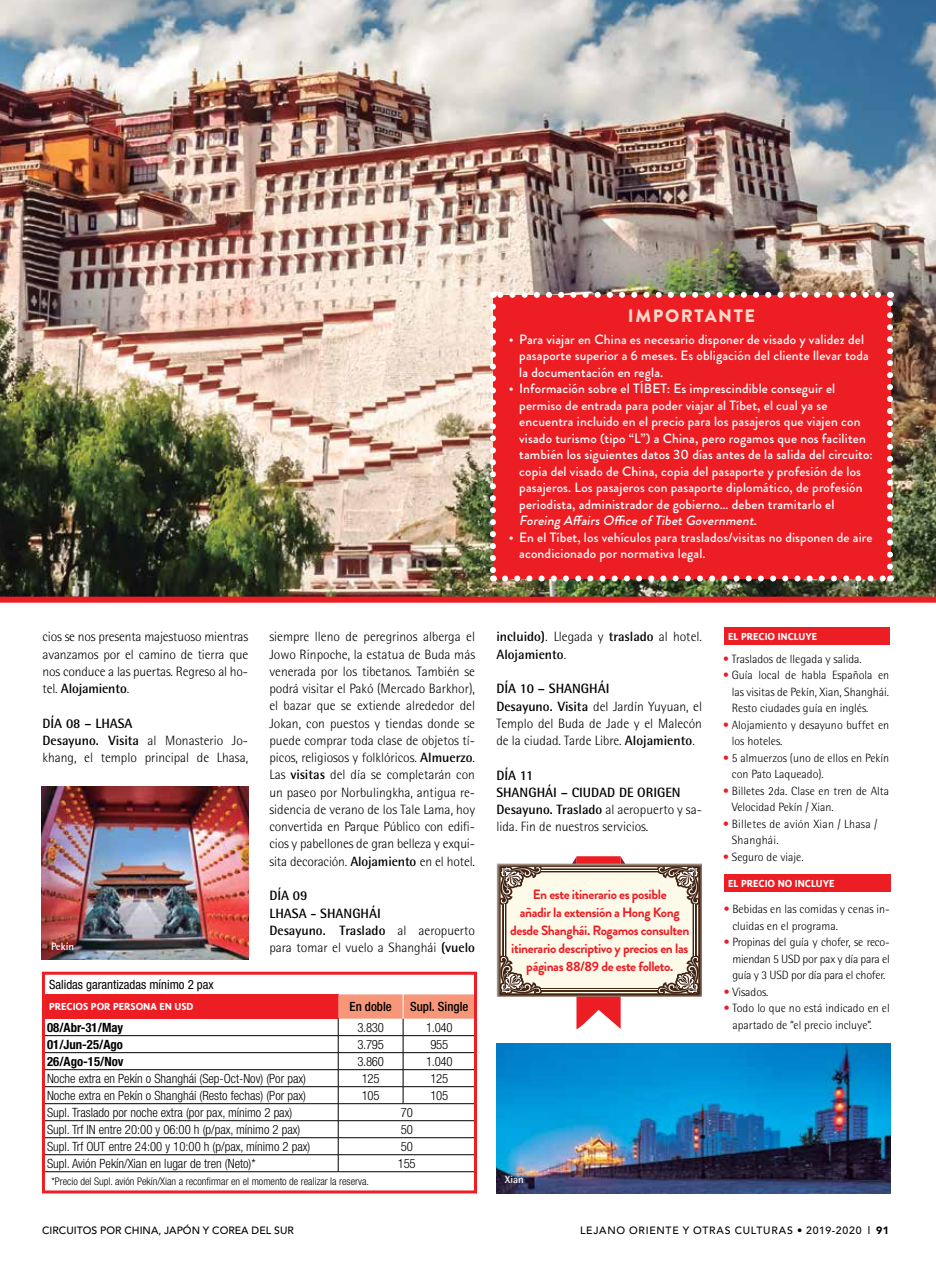
<style>
.page{position:relative;width:936px;height:1263px;background:#fff}
.page>*{position:absolute;margin:0;border:0;box-sizing:border-box;transform-origin:0 0}
.t1{font:900 18px "Brandon Grotesque";letter-spacing:.09em;color:#fdd8c9}
.t2{font:300 13.5px/17.2px "Rotis Semi Sans Std";letter-spacing:-.01em;color:#000;text-align:justify}
.t3{font:500 13.5px/16.5px "Brandon Grotesque";letter-spacing:.01em;color:#fff}
.t4{font:700 13.5px/17.2px "Rotis Semi Sans Std";color:#000}
.t5{font:700 13.5px/18px "Brandon Grotesque";letter-spacing:-.03em;color:#ed1d24;text-align:center}
.t6{font:300 condensed 12.75px "Helvetica Neue LT Std";color:#000}
.t7{font:700 condensed 12.75px "Helvetica Neue LT Std";color:#000}
.t8{font:condensed 12.75px "Helvetica Neue LT Std";color:#000}
.t9{font:500 condensed 12.75px "Helvetica Neue LT Std";color:#000}
.t10{font:300 12px/16.5px "Rotis Semi Sans Std";color:#000}
.t11{font:700 12px "Lemon Sans Rnd";color:#fff}
.t12{font:300 12px/16.5px "Rotis Semi Sans Std";letter-spacing:.02em;color:#000}
.t13{font:300 condensed 10.5px "Helvetica Neue LT Std";color:#000}
.t14{font:500 10.5px "Avenir LT Std";letter-spacing:.07em;color:#000}
.t15{font:500 10.5px "Avenir LT Std";letter-spacing:.01em;color:#000}
.t16{font:700 10.5px "Rotis Semi Sans Std";color:#fff}
.s1{font-style:italic}
.s2{font-weight:700}
.s3{font-weight:300}
.s4{color:#ed1d24}
.s5{font-weight:900}
</style>
<div class="page">
<img style="left:0;top:0;width:935px;height:597px">
<div style="left:0;top:597px;width:935px;height:6px;background:#ed1d24"></div>
<div style="left:45px;top:994px;width:293px;height:25px;background:#ed1d24"></div>
<hr style="left:45px;top:1035px;width:293px;height:1px;background:#000">
<hr style="left:45px;top:1052px;width:293px;height:1px;background:#000">
<hr style="left:45px;top:1069px;width:293px;height:1px;background:#000">
<hr style="left:45px;top:1086px;width:293px;height:1px;background:#000">
<hr style="left:45px;top:1103px;width:293px;height:1px;background:#000">
<hr style="left:45px;top:1120px;width:293px;height:1px;background:#000">
<hr style="left:45px;top:1137px;width:293px;height:1px;background:#000">
<hr style="left:45px;top:1154px;width:293px;height:1px;background:#000">
<hr style="left:45px;top:1171px;width:293px;height:1px;background:#000">
<hr style="left:338px;top:1171px;width:65px;height:1px;background:#000">
<hr style="left:403px;top:1171px;width:72px;height:1px;background:#000">
<svg style="left:338px;top:994px;width:135px;height:177px"></svg>
<div style="left:42px;top:972px;width:435px;height:221px;border:3px solid #ed1d24"></div>
<div style="left:723px;top:627px;width:166px;height:18px;background:#ed1d24"></div>
<div style="left:723px;top:874px;width:167px;height:18px;background:#ed1d24"></div>
<img style="left:496px;top:1043px;width:394px;height:150px">
<div style="left:493px;top:295px;width:396px;height:283px;background:#ed1d24"></div>
<svg style="left:505px;top:575px;width:378px;height:6px"></svg>
<svg style="left:490px;top:307px;width:6px;height:274px"></svg>
<svg style="left:886px;top:292px;width:6px;height:275px"></svg>
<svg style="left:493px;top:292px;width:384px;height:6px"></svg>
<img style="left:42px;top:787px;width:206px;height:173px">
<svg style="left:497px;top:856px;width:205px;height:173px"></svg>
<h1 class="t1" style="left:627px;top:303px;width:129px">IMPORTANTE</h1>
<p class="t3" style="left:519px;top:331px;width:351px;text-indent:-11px">• Para viajar en China es necesario disponer de visado y validez del pasaporte superior a 6 meses. Es obligación del cliente llevar toda la documentación en regla.</p>
<p class="t3" style="left:519px;top:381px;width:355px;text-indent:-10px">• Información sobre el TÍBET: Es imprescindible conseguir el permiso de entrada para poder viajar al Tíbet, el cual ya se encuentra incluido en el precio para los pasajeros que viajen con visado turismo (tipo “L”) a China, pero rogamos que nos faciliten también los siguientes datos 30 días antes de la salida del circuito: copia del visado de China, copia del pasaporte y profesión de los pasajeros. Los pasajeros con pasaporte diplomático, de profesión periodista, administrador de gobierno… deben tramitarlo el <span class="s1">Foreing AffairsOffice of TibetGovernment</span>.</p>
<p class="t3" style="left:519px;top:529px;width:355px;text-indent:-11px">• En el Tíbet, los vehículos para traslados/visitas no disponen de aire acondicionado por normativa legal.</p>
<p class="t2" style="left:43px;top:628px;width:207px">cios se nos presenta majestuoso mientras avanzamos por el camino de tierra que nos conduce a las puertas. Regreso al ho&shy;tel. <span class="s2">Alojamiento</span>.</p>
<p class="t2" style="left:43px;top:714px;width:207px;text-align:left"><span class="s2">DÍA 08 – LHASA<br>Desayuno. Visita</span> al Monasterio Jo&shy;khang, el templo principal de Lhasa,</p>
<p class="t16" style="left:51px;top:940px;width:25px">Pekín</p>
<p class="t2" style="left:269px;top:628px;width:207px">siempre lleno de peregrinos alberga el Jowo Rinpoche, la estatua de Buda más venerada por los tibetanos. También se podrá visitar el Pakó (Mercado Barkhor), el bazar que se extiende alrededor del Jokan, con puestos y tiendas donde se puede comprar toda clase de objetos tí&shy;picos, religiosos y folklóricos. <span class="s2">Almuerzo</span>.<br>Las <span class="s2">visitas</span> del día se completarán con un paseo por Norbulingkha, antigua re&shy;sidencia de verano de los Tale Lama, hoy convertida en Parque Público con edifi&shy;cios y pabellones de gran belleza y exqui&shy;sita decoración. <span class="s2">Alojamiento</span> en el hotel.</p>
<p class="t4" style="left:269px;top:887px;width:207px">DÍA 09<br>LHASA - SHANGHÁI<br>Desayuno. Traslado <span class="s3">al aeropuerto para tomar el vuelo a Shanghái</span> (vuelo</p>
<p class="t8" style="left:49px;top:977px;width:166px">Salidas garantizadas mínimo 2 pax</p>
<p class="t11" style="left:49px;top:1000px;width:146px">PRECIOS POR PERSONA EN USD</p>
<p class="t9" style="left:349px;top:999px;width:44px">En doble</p>
<p class="t9" style="left:410px;top:999px;width:60px">Supl. Single</p>
<p class="t7" style="left:47px;top:1019px;width:78px">08/Abr-31/May</p>
<p class="t6" style="left:357px;top:1020px;width:28px">3.830</p>
<p class="t6" style="left:426px;top:1020px;width:28px">1.040</p>
<p class="t7" style="left:47px;top:1036px;width:77px">01/Jun-25/Ago</p>
<p class="t6" style="left:357px;top:1037px;width:28px">3.795</p>
<p class="t6" style="left:430px;top:1037px;width:19px">955</p>
<p class="t7" style="left:47px;top:1053px;width:78px">26/Ago-15/Nov</p>
<p class="t6" style="left:357px;top:1054px;width:28px">3.860</p>
<p class="t6" style="left:426px;top:1054px;width:28px">1.040</p>
<p class="t6" style="left:47px;top:1071px;width:260px">Noche extra en Pekín o Shanghái (Sep-Oct-Nov) (Por pax)</p>
<p class="t6" style="left:362px;top:1071px;width:19px">125</p>
<p class="t6" style="left:430px;top:1071px;width:19px">125</p>
<p class="t6" style="left:47px;top:1088px;width:260px">Noche extra en Pekín o Shanghái (Resto fechas) (Por pax)</p>
<p class="t6" style="left:362px;top:1088px;width:19px">105</p>
<p class="t6" style="left:430px;top:1088px;width:19px">105</p>
<p class="t6" style="left:47px;top:1105px;width:247px">Supl. Traslado por noche extra (por pax, mínimo 2 pax)</p>
<p class="t6" style="left:401px;top:1105px;width:13px">70</p>
<p class="t6" style="left:47px;top:1122px;width:255px">Supl. Trf IN entre 20:00 y 06:00 h (p/pax, mínimo 2 pax)</p>
<p class="t6" style="left:401px;top:1122px;width:13px">50</p>
<p class="t6" style="left:47px;top:1139px;width:265px">Supl. Trf OUT entre 24:00 y 10:00 h (p/pax, mínimo 2 pax)</p>
<p class="t6" style="left:401px;top:1139px;width:13px">50</p>
<p class="t6" style="left:47px;top:1156px;width:210px">Supl. Avión Pekín/Xian en lugar de tren (Neto)*</p>
<p class="t6" style="left:398px;top:1156px;width:19px">155</p>
<p class="t13" style="left:51px;top:1175px;width:319px">*Precio del Supl. avión Pekín/Xian a reconfirmar en el momento de realizar la reserva.</p>
<p class="t4" style="left:496px;top:628px;width:207px">incluido)<span class="s3">. Llegada y</span> traslado <span class="s3">al hotel.<br></span>Alojamiento<span class="s3">.</span></p>
<p class="t2" style="left:496px;top:680px;width:207px;text-align:left"><span class="s2">DÍA 10 – SHANGHÁI<br>Desayuno. Visita</span> del Jardín Yuyuan, el<br>Templo del Buda de Jade y el Malecón de la ciudad. Tarde Libre. <span class="s2">Alojamiento</span>.</p>
<p class="t4" style="left:496px;top:766px;width:207px">DÍA 11<br>SHANGHÁI – CIUDAD DE ORIGEN<br>Desayuno. Traslado <span class="s3">al aeropuerto y sa&shy;lida. Fin de nuestros servicios.</span></p>
<p class="t5" style="left:510px;top:885px;width:181px">En este itinerario es posible<br>añadir la extensión a Hong Kong desde Shanghái. Rogamos consulten itinerario descriptivo y precios en las páginas 88/89 de este folleto.</p>
<p class="t16" style="left:505px;top:1173px;width:21px">Xian</p>
<p class="t11" style="left:728px;top:629px;width:91px">EL PRECIO INCLUYE</p>
<p class="t10" style="left:723px;top:650px;width:140px"><span class="s4">•</span> Traslados de llegada y salida.</p>
<p class="t10" style="left:731px;top:667px;width:159px;text-align:justify;text-indent:-9px"><span class="s4">•</span> Guía local de habla Española en las visitas de Pekín, Xian, Shanghái.<br>Resto ciudades guía en inglés.</p>
<p class="t10" style="left:731px;top:716px;width:159px;text-indent:-9px"><span class="s4">•</span> Alojamiento y desayuno buffet en los hoteles.</p>
<p class="t10" style="left:731px;top:749px;width:159px;text-indent:-9px"><span class="s4">•</span> 5 almuerzos (uno de ellos en Pekín con Pato Laqueado).</p>
<p class="t10" style="left:731px;top:782px;width:159px;text-indent:-9px"><span class="s4">•</span> Billetes 2da. Clase en tren de Alta<br>Velocidad Pekín / Xian.</p>
<p class="t12" style="left:731px;top:815px;width:147px;text-indent:-9px"><span class="s4">•</span> Billetes de avión Xian / Lhasa /<br>Shanghái.</p>
<p class="t10" style="left:723px;top:848px;width:82px"><span class="s4">•</span> Seguro de viaje.</p>
<p class="t11" style="left:728px;top:876px;width:108px">EL PRECIO NO INCLUYE</p>
<p class="t10" style="left:732px;top:901px;width:159px;text-indent:-9px"><span class="s4">•</span> Bebidas en las comidas y cenas in&shy;cluidas en el programa.</p>
<p class="t10" style="left:732px;top:934px;width:159px;text-align:justify;text-indent:-9px"><span class="s4">•</span> Propinas del guía y chofer, se reco&shy;miendan 5 USD por pax y día para el guía y 3 USD por día para el chofer.</p>
<p class="t10" style="left:723px;top:983px;width:46px"><span class="s4">•</span> Visados.</p>
<p class="t10" style="left:732px;top:1000px;width:159px;text-indent:-9px"><span class="s4">•</span> Todo lo que no está indicado en el apartado de “el precio incluye”.</p>
<p class="t15" style="left:42px;top:1225px;width:253px">CIRCUITOS POR CHINA, JAPÓN Y COREA DEL SUR</p>
<p class="t14" style="left:580px;top:1224px;width:311px">LEJANO ORIENTE Y OTRAS CULTURAS • 2019-2020 l <span class="s5">91</span></p>
</div>
